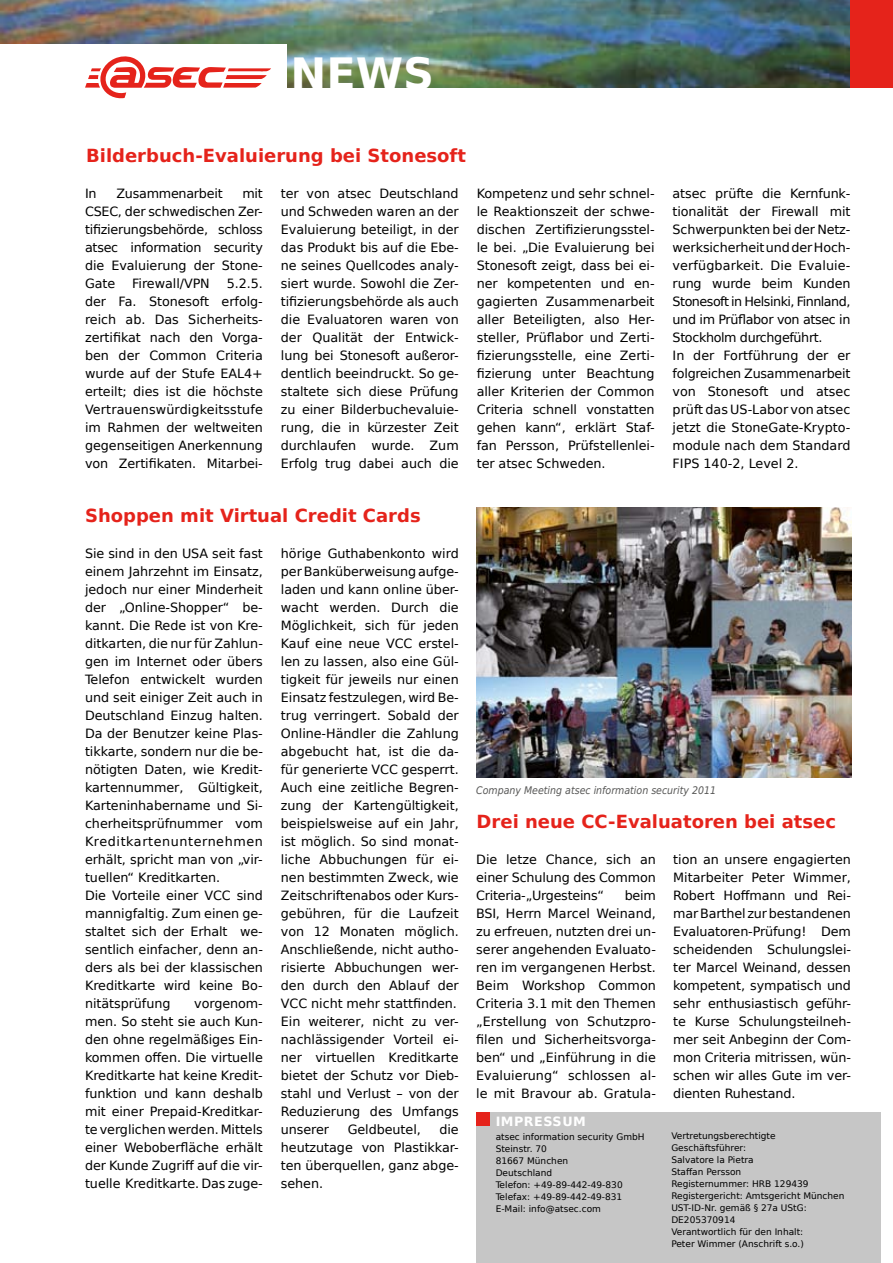
<style>
.page{position:relative;width:893px;height:1263px;background:#fff}
.page>*{position:absolute;margin:0;border:0;box-sizing:border-box;transform-origin:0 0}
.t1{font:700 42.9px "DejaVu Sans";color:#fff}
.t2{font:700 18px "DejaVu Sans";color:#e5231b}
.t3{font:12.75px/18px "DejaVu Sans";letter-spacing:-.005em;color:#000;text-align:justify}
.t4{font:700 12.75px "DejaVu Sans";letter-spacing:.04em;color:#fff}
.t5{font:italic 10.5px "DejaVu Sans Condensed";color:#575756}
.t6{font:9px/12px "DejaVu Sans";color:#000}
</style>
<div class="page">
<img style="left:0;top:0;width:850px;height:88px">
<div style="left:850px;top:0;width:43px;height:89px;background:#e5231b"></div>
<div style="left:0;top:44px;width:286px;height:61px;background:#fff"></div>
<svg style="left:85px;top:56px;width:186px;height:43px"></svg>
<div style="left:271px;top:88px;width:622px;height:30px;background:#fff"></div>
<div style="left:476px;top:1112px;width:405px;height:151px;background:#c6c6c6"></div>
<div style="left:476px;top:1112px;width:14px;height:14px;background:#e5231b"></div>
<img style="left:477px;top:507px;width:375px;height:271px">
<h1 class="t1" style="left:290px;top:38px;width:145px">NEWS</h1>
<h2 class="t2" style="left:86px;top:141px;width:381px">Bilderbuch-Evaluierung bei Stonesoft</h2>
<p class="t3" style="left:85px;top:184px;width:179px;text-indent:157px">mit CSEC, der schwedischen Zer&shy;tifizierungsbehörde, schloss atsec information security die Evaluierung der Stone-Gate</p>
<p class="t3" style="left:85px;top:184px;width:13px">In</p>
<p class="t3" style="left:116px;top:184px;width:108px">Zusammenarbeit</p>
<p class="t3" style="left:132px;top:274px;width:79px">Firewall/VPN</p>
<p class="t3" style="left:85px;top:274px;width:179px;text-indent:142px">5.2.5. der Fa. Stonesoft erfolg&shy;reich ab. Das Sicherheits&shy;zertifikat nach den Vorga&shy;ben der Common Criteria wurde auf der Stufe EAL4+ erteilt; dies ist die höchste Vertrauenswürdigkeitsstufe im Rahmen der weltweiten gegenseitigen Anerkennung von Zertifikaten. Mitarbei-</p>
<p class="t3" style="left:281px;top:184px;width:179px">ter von atsec Deutschland und Schweden waren an der Evaluierung beteiligt, in der das Produkt bis auf die Ebe&shy;ne seines Quellcodes analy&shy;siert wurde. Sowohl die Zer&shy;tifizierungsbehörde als auch die Evaluatoren waren von der Qualität der Entwick&shy;lung bei Stonesoft außeror&shy;dentlich beeindruckt. So ge&shy;staltete sich diese Prüfung zu einer Bilderbuchevaluie&shy;rung, die in kürzester Zeit durchlaufen wurde. Zum Erfolg trug dabei auch die</p>
<p class="t3" style="left:477px;top:184px;width:179px">Kompetenz und sehr schnel&shy;le Reaktionszeit der schwe&shy;dischen Zertifizierungsstel&shy;le bei. „Die Evaluierung bei Stonesoft zeigt, dass bei ei&shy;ner kompetenten und en&shy;gagierten Zusammenarbeit aller Beteiligten, also Her&shy;steller, Prüflabor und Zerti&shy;fizierungsstelle, eine Zerti&shy;fizierung unter Beachtung aller Kriterien der Common Criteria schnell vonstatten gehen kann“, erklärt Staf&shy;fan Persson, Prüfstellenlei&shy;ter atsec Schweden.</p>
<p class="t3" style="left:673px;top:184px;width:179px;text-align:left">atsec prüfte die Kernfunk&shy;tionalität der Firewall mit<br>Schwerpunkten bei der Netz&shy;werksicherheit und der Hoch&shy;verfügbarkeit. Die Evaluie&shy;rung wurde beim Kunden<br>Stonesoft in Helsinki, Finnland, und im Prüflabor von atsec in<br>Stockholm durchgeführt.<br>In der Fortführung der er folgreichen Zusammenarbeit von Stonesoft und atsec prüft das US-Labor von atsec jetzt die StoneGate-Krypto-- module nach dem Standard<br>FIPS 140-2, Level 2.</p>
<h2 class="t2" style="left:85px;top:501px;width:337px">Shoppen mit Virtual Credit Cards</h2>
<p class="t3" style="left:85px;top:544px;width:179px;text-align:left">Sie sind in den USA seit fast einem Jahrzehnt im Einsatz, jedoch nur einer Minderheit der „Online-Shopper“ be&shy;kannt. Die Rede ist von Kre&shy;ditkarten, die nur für Zahlun&shy;gen im Internet oder übers<br>Telefon entwickelt wurden und seit einiger Zeit auch in<br>Deutschland Einzug halten.<br>Da der Benutzer keine Plas&shy;tikkarte, sondern nur die be&shy;nötigten Daten, wie Kredit&shy;kartennummer, Gültigkeit,<br>Karteninhabername und Si&shy;cherheitsprüfnummer vom<br>Kreditkartenunternehmen erhält, spricht man von „vir&shy;tuellen“ Kreditkarten.<br>Die Vorteile einer VCC sind mannigfaltig. Zum einen ge&shy;staltet sich der Erhalt we&shy;sentlich einfacher, denn an&shy;ders als bei der klassischen<br>Kreditkarte wird keine Bo&shy;nitätsprüfung</p>
<p class="t3" style="left:85px;top:994px;width:179px;text-indent:109px">vorgenom&shy;men. So steht sie auch Kun&shy;den ohne regelmäßiges Ein&shy;kommen offen. Die virtuelle Kreditkarte hat keine Kredit&shy;funktion und kann deshalb mit einer Prepaid-Kreditkar&shy;te verglichen werden. Mittels einer Weboberfläche erhält der Kunde Zugriff auf die vir&shy;tuelle Kreditkarte. Das zuge-</p>
<p class="t3" style="left:281px;top:544px;width:179px;text-align:left">hörige Guthabenkonto wird per Banküberweisung aufge&shy;laden und kann online über&shy;wacht werden. Durch die<br>Möglichkeit, sich für jeden<br>Kauf eine neue VCC erstel&shy;len zu lassen, also eine Gül&shy;tigkeit für jeweils nur einen<br>Einsatz festzulegen, wird Be&shy;trug verringert. Sobald der<br>Online-Händler die Zahlung abgebucht hat, ist die da&shy;für generierte VCC gesperrt.<br>Auch eine zeitliche Begren&shy;zung der Kartengültigkeit, beispielsweise auf ein Jahr, ist möglich. So sind monat&shy;liche Abbuchungen für ei&shy;nen bestimmten Zweck, wie<br>Zeitschriftenabos oder Kurs&shy;gebühren, für die Laufzeit von 12 Monaten möglich.<br>Anschließende, nicht autho&shy;risierte Abbuchungen wer&shy;den durch den Ablauf der<br>VCC nicht mehr stattfinden.<br>Ein weiterer, nicht zu ver&shy;nachlässigender Vorteil ei&shy;ner virtuellen Kreditkarte bietet der Schutz vor Dieb&shy;stahl und Verlust – von der<br>Reduzierung des Umfangs unserer</p>
<p class="t3" style="left:281px;top:1120px;width:179px;text-indent:158px">die heutzutage von Plastikkar&shy;ten überquellen, ganz abge&shy;sehen.</p>
<p class="t3" style="left:348px;top:1120px;width:75px">Geldbeutel,</p>
<p class="t5" style="left:476px;top:782px;width:241px">Company Meeting atsec information security 2011</p>
<h2 class="t2" style="left:477px;top:807px;width:361px">Drei neue CC-Evaluatoren bei atsec</h2>
<p class="t3" style="left:476px;top:850px;width:181px">Die letze Chance, sich an einer Schulung des Common Criteria-„Urgesteins“</p>
<p class="t3" style="left:673px;top:850px;width:179px">tion an unsere engagierten Mitarbeiter Peter Wimmer, Robert Hoffmann und Rei&shy;mar Barthel zur bestandenen Evaluatoren-Prüfung! Dem scheidenden Schulungslei&shy;ter Marcel Weinand, dessen kompetent, sympatisch und sehr enthusiastisch geführ&shy;te Kurse Schulungsteilneh&shy;mer seit Anbeginn der Com&shy;mon Criteria mitrissen, wün&shy;schen wir alles Gute im ver&shy;dienten Ruhestand.</p>
<p class="t3" style="left:476px;top:886px;width:181px;text-indent:149px">beim BSI, Herrn Marcel Weinand, zu erfreuen, nutzten drei un&shy;serer angehenden Evaluato&shy;ren im vergangenen Herbst.<br>Beim Workshop Common Criteria 3.1 mit den Themen „Erstellung von Schutzpro&shy;filen und Sicherheitsvorga&shy;ben“ und „Einführung in die Evaluierung“ schlossen al&shy;le mit Bravour ab. Gratula-</p>
<p class="t4" style="left:496px;top:1111px;width:92px">IMPRESSUM</p>
<p class="t6" style="left:496px;top:1131px;width:150px">atsec information security GmbH<br>Steinstr. 70<br>81667 München<br>Deutschland<br>Telefon: +49-89-442-49-830<br>Telefax: +49-89-442-49-831<br>E-Mail: info@atsec.com</p>
<p class="t6" style="left:671px;top:1129px;width:175px">Vertretungsberechtigte<br>Geschäftsführer:<br>Salvatore la Pietra<br>Staffan Persson<br>Registernummer: HRB 129439<br>Registergericht: Amtsgericht München<br>UST-ID-Nr. gemäß § 27a UStG:<br>DE205370914<br>Verantwortlich für den Inhalt:<br>Peter Wimmer (Anschrift s.o.)</p>
</div>
